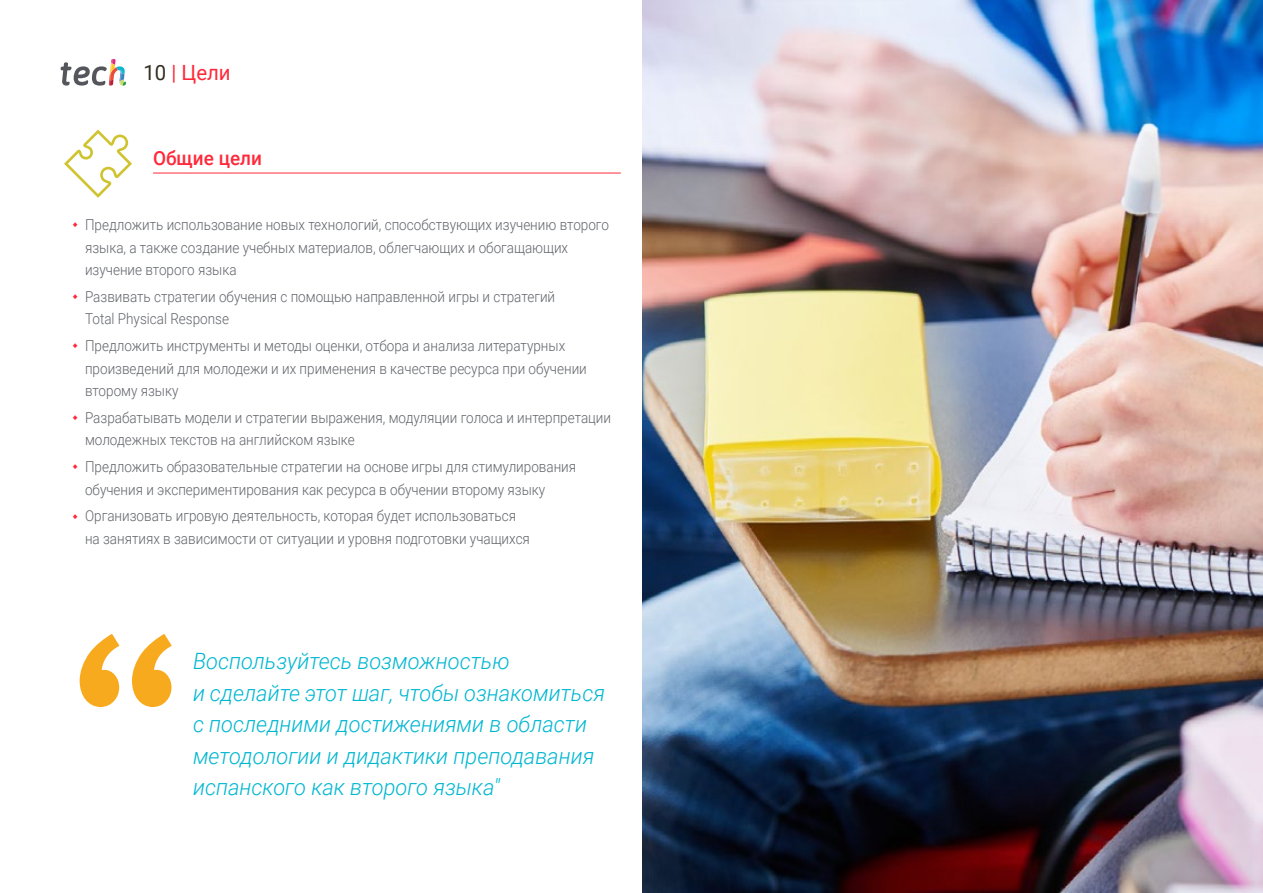
<style>
.page{position:relative;width:1263px;height:893px;background:#fff}
.page>*{position:absolute;margin:0;border:0;box-sizing:border-box;transform-origin:0 0}
.t1{font:italic 300 22.5px/31.5px "Roboto";color:#00b7d1}
.t2{font:21px "Roboto";color:#ff293a}
.t3{font:500 19.5px "Roboto";color:#ff293a}
.t4{font:300 15px/22.5px "Roboto";color:#61646a;scale:.9 1}
.s1{color:#312e20}
.s2{color:#fc2a3b}
</style>
<div class="page">
<hr style="left:153px;top:173px;width:468px;height:1px;background:#ff293a">
<svg style="left:64px;top:130px;width:68px;height:68px"></svg>
<svg style="left:61px;top:59px;width:65px;height:27px"></svg>
<img style="left:642px;top:0;width:621px;height:893px">
<svg style="left:80px;top:634px;width:92px;height:73px"></svg>
<h2 class="t2" style="left:144px;top:57px;width:89px"><span class="s1">10</span> <span class="s2">|</span> Цели</h2>
<h3 class="t3" style="left:153px;top:144px;width:110px">Общие цели</h3>
<p class="t4" style="left:85px;top:213px;width:584px">Предложить использование новых технологий, способствующих изучению второго языка, а также создание учебных материалов, облегчающих и обогащающих изучение второго языка</p>
<p class="t4" style="left:85px;top:285px;width:524px">Развивать стратегии обучения с помощью направленной игры и стратегий<br>Total Physical Response</p>
<p class="t4" style="left:85px;top:334px;width:559px">Предложить инструменты и методы оценки, отбора и анализа литературных произведений для молодежи и их применения в качестве ресурса при обучении второму языку</p>
<p class="t4" style="left:85px;top:406px;width:586px">Разрабатывать модели и стратегии выражения, модуляции голоса и интерпретации молодежных текстов на английском языке</p>
<p class="t4" style="left:85px;top:455px;width:547px">Предложить образовательные стратегии на основе игры для стимулирования обучения и экспериментирования как ресурса в обучении второму языку</p>
<p class="t4" style="left:85px;top:504px;width:496px">Организовать игровую деятельность, которая будет использоваться на занятиях в зависимости от ситуации и уровня подготовки учащихся</p>
<h1 class="t1" style="left:193px;top:644px;width:413px">Воспользуйтесь возможностью<br>и сделайте этот шаг, чтобы ознакомиться с последними достижениями в области методологии и дидактики преподавания испанского как второго языка"</h1>
</div>
